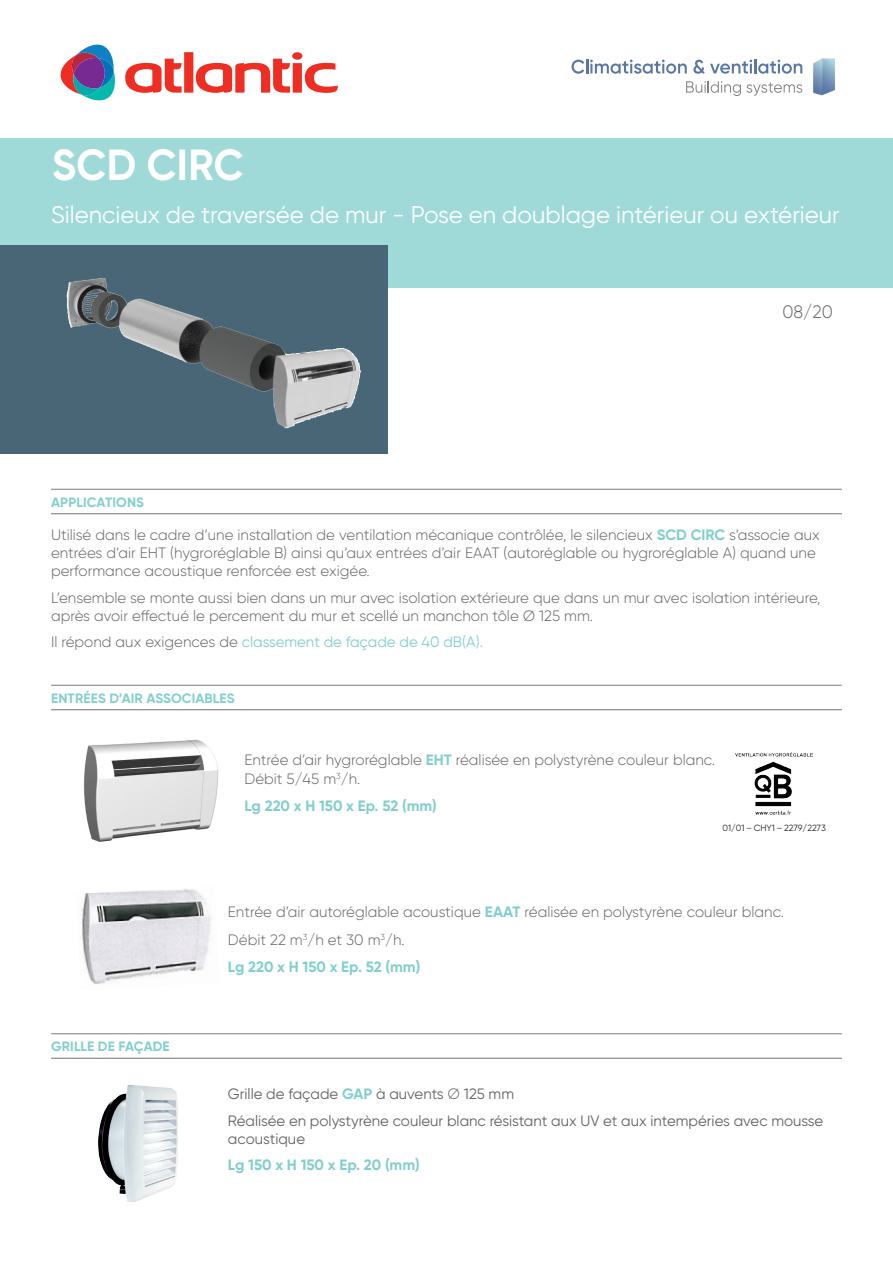
<style>
.page{position:relative;width:893px;height:1263px;background:#fff}
.page>*{position:absolute;margin:0;border:0;box-sizing:border-box;transform-origin:0 0}
.t1{font:700 43.5px "Gilroy";color:#fff;scale:.95 1}
.t2{font:24px "Gilroy";color:#fff}
.t3{font:300 18px "Gilroy";color:#636366}
.t4{font:300 15px/18px "Gilroy";color:#636366}
.t5{font:15px/18px "Gilroy";color:#636366}
.t6{font:700 15px "Gilroy";letter-spacing:-.005em;color:#80cecd}
.t7{font:15px "Gilroy";color:#80cecd}
.titre_rubrique___tex{font:700 13.5px "Gilroy";letter-spacing:.01em;color:#81cfcd}
.TEXTE_2{font:9px "Gilroy";color:#231f20}
.s1{font-weight:700;color:#80cecd}
.s2{font-weight:300;color:#636366}
.s3{font-weight:700;color:#81cfcd}
.s4{font-weight:300}
</style>
<div class="page">
<div style="left:0;top:138px;width:893px;height:149px;background:#9fdad9"></div>
<div style="left:0;top:245px;width:388px;height:208px;background:#496676"></div>
<img style="left:83px;top:739px;width:136px;height:103px">
<img style="left:81px;top:889px;width:130px;height:95px">
<img style="left:98px;top:1085px;width:80px;height:117px">
<img style="left:66px;top:278px;width:295px;height:151px">
<hr style="left:51px;top:489px;width:791px;height:1px;background:#808285">
<hr style="left:51px;top:513px;width:791px;height:1px;background:#808285">
<hr style="left:51px;top:685px;width:791px;height:1px;background:#808285">
<hr style="left:51px;top:709px;width:791px;height:1px;background:#808285">
<hr style="left:51px;top:1033px;width:791px;height:1px;background:#808285">
<hr style="left:51px;top:1058px;width:791px;height:1px;background:#808285">
<svg style="left:686px;top:81px;width:116px;height:15px"></svg>
<svg style="left:813px;top:58px;width:22px;height:37px"></svg>
<svg style="left:60px;top:44px;width:55px;height:57px"></svg>
<svg style="left:125px;top:52px;width:213px;height:41px"></svg>
<svg style="left:572px;top:59px;width:115px;height:15px"></svg>
<svg style="left:693px;top:59px;width:109px;height:15px"></svg>
<img style="left:736px;top:753px;width:77px;height:62px">
<p class="t1" style="left:52px;top:138px;width:203px">SCD CIRC</p>
<p class="t2" style="left:51px;top:200px;width:790px">Silencieux de traversée de mur - Pose en doublage intérieur ou extérieur</p>
<p class="titre_rubrique___tex" style="left:51px;top:494px;width:94px">APPLICATIONS</p>
<p class="t3" style="left:782px;top:301px;width:52px">08/20</p>
<p class="t4" style="left:51px;top:526px;width:770px">Utilisé dans le cadre d’une installation de ventilation mécanique contrôlée, le silencieux <span class="s1">SCD CIRC</span> s’associe aux entrées d’air EHT (hygroréglable B) ainsi qu’aux entrées d’air EAAT (autoréglable ou hygroréglable A) quand une performance acoustique renforcée est exigée.</p>
<p class="t4" style="left:51px;top:588px;width:771px">L’ensemble se monte aussi bien dans un mur avec isolation extérieure que dans un mur avec isolation intérieure, après avoir effectué le percement du mur et scellé un manchon tôle Ø 125 mm.</p>
<p class="t7" style="left:51px;top:633px;width:434px"><span class="s2">Il répond aux exigences de</span> classement de façade de 40 dB(A).</p>
<p class="titre_rubrique___tex" style="left:51px;top:690px;width:185px">ENTRÉES D’AIR ASSOCIABLES</p>
<p class="t4" style="left:244px;top:749px;width:472px;line-height:19.5px">Entrée d’air hygroréglable <span class="s1">EHT</span> réalisée en polystyrène couleur blanc.<br>Débit 5/45 m<sup>3</sup>/h.</p>
<p class="t6" style="left:244px;top:796px;width:194px">Lg 220 x H 150 x Ep. 52 (mm)</p>
<p class="TEXTE_2" style="left:723px;top:822px;width:105px">01/01 – CHY1 – 2279/2273</p>
<p class="titre_rubrique___tex" style="left:51px;top:1038px;width:120px">GRILLE DE FAÇADE</p>
<p class="t4" style="left:228px;top:903px;width:557px">Entrée d’air autoréglable acoustique <span class="s1">EAAT</span> réalisée en polystyrène couleur blanc.</p>
<p class="t4" style="left:228px;top:931px;width:178px">Débit 22 m<sup>3</sup>/h et 30 m<sup>3</sup>/h.</p>
<p class="t6" style="left:228px;top:957px;width:194px">Lg 220 x H 150 x Ep. 52 (mm)</p>
<p class="t5" style="left:228px;top:1085px;width:288px">Grille de façade <span class="s3">GAP</span> à auvents <span class="s4">Ø</span> 125 mm</p>
<p class="t5" style="left:228px;top:1111px;width:597px">Réalisée en polystyrène couleur blanc résistant aux UV et aux intempéries avec mousse acoustique</p>
<p class="t6" style="left:228px;top:1155px;width:193px">Lg 150 x H 150 x Ep. 20 (mm)</p>
</div>
